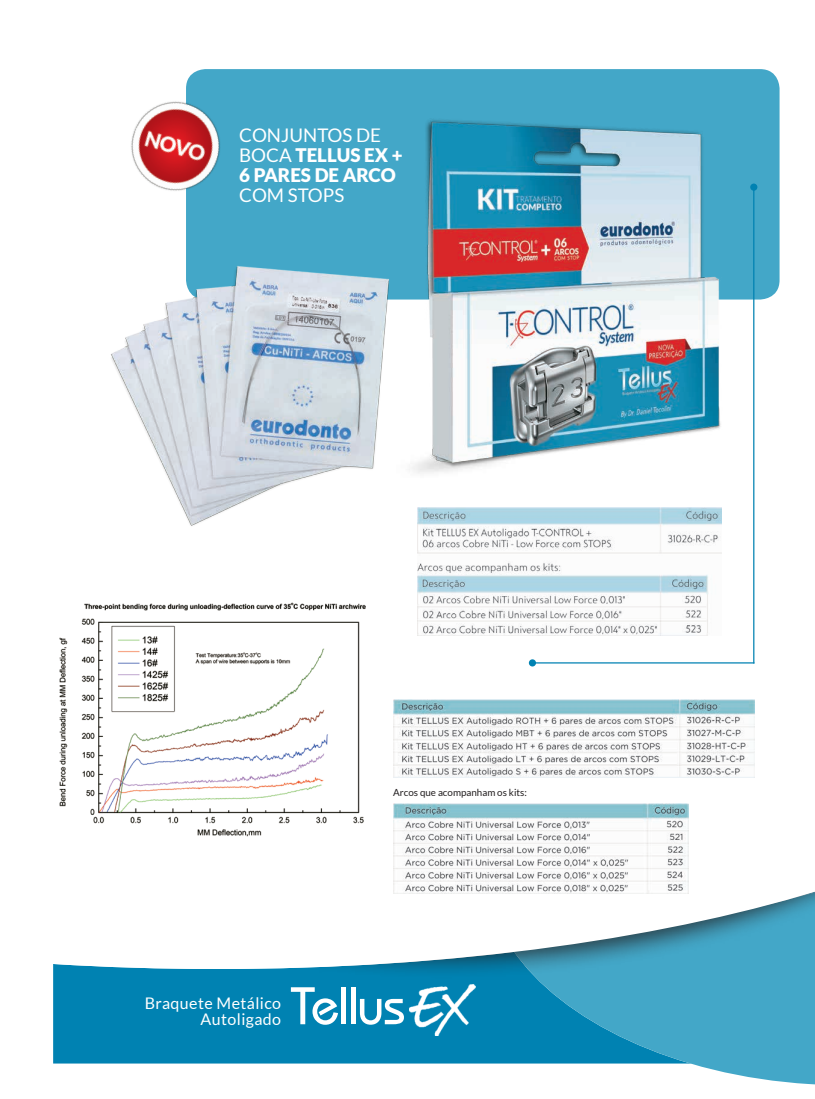
<style>
.page{position:relative;width:815px;height:1099px;background:#fff}
.page>*{position:absolute;margin:0;border:0;box-sizing:border-box;transform-origin:0 0}
.t1{font:500 52.88px "Bauhaus IT Cby BT";letter-spacing:-.025em;color:#fff}
.t2{font:900 18.75px/20px "Lato";color:#fff}
.t3{font:18.75px "Lato";color:#fff}
.t4{font:16px/16.2px "Lato";letter-spacing:.025em;color:#fff;text-align:right}
.t5{font:9.75px "Lato";color:#231f20}
.s1{font-weight:400}
</style>
<div class="page">
<div style="left:53px;top:969px;width:460px;height:94px;background:#0082b2"></div>
<svg style="left:513px;top:978px;width:302px;height:107px;background:#50accb"></svg>
<div style="left:88px;top:850px;width:727px;height:128px;background:#231f20;opacity:.75"></div>
<svg style="left:53px;top:850px;width:762px;height:119px"></svg>
<div style="left:186px;top:69px;width:594px;height:230px;background:#43a7c8;border-radius:19px"></div>
<hr style="left:753px;top:187px;width:1px;height:476px;background:#0082b2">
<hr style="left:533px;top:662px;width:221px;height:1px;background:#0082b2">
<div style="left:529px;top:659px;width:7px;height:7px;background:#0082b2;border-radius:50%"></div>
<div style="left:750px;top:183px;width:7px;height:8px;background:#0082b2;border-radius:50%"></div>
<img style="left:59px;top:602px;width:307px;height:235px">
<img style="left:400px;top:119px;width:344px;height:354px">
<img style="left:111px;top:266px;width:289px;height:260px">
<img style="left:393px;top:699px;width:361px;height:78px">
<img style="left:393px;top:803px;width:296px;height:90px">
<img style="left:131px;top:81px;width:89px;height:110px">
<img style="left:409px;top:984px;width:67px;height:51px">
<img style="left:418px;top:508px;width:303px;height:127px">
<p class="t2" style="left:239px;top:124px;width:165px"><span class="s1">Conjuntos de boca</span> TELLUS EX +<br>6 PARES DE ARCO</p>
<p class="t3" style="left:239px;top:184px;width:107px">com stops</p>
<p class="t5" style="left:393px;top:787px;width:135px">Arcos que acompanham os kits:</p>
<p class="t4" style="left:145px;top:994px;width:138px">Braquete Metálico<br>Autoligado</p>
<h1 class="t1" style="left:290px;top:973px;width:117px">Tellus</h1>
</div>
